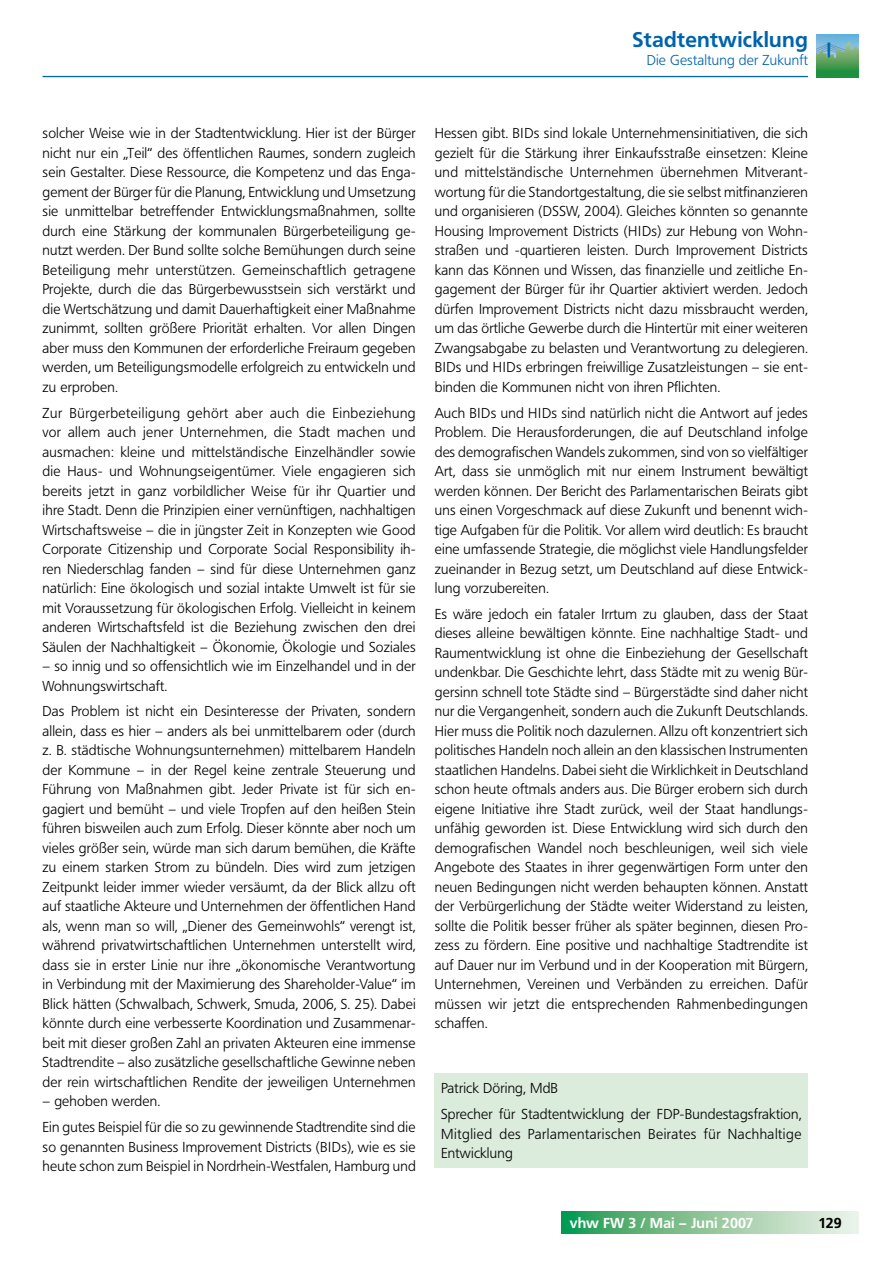
<style>
.page{position:relative;width:893px;height:1263px;background:#fff}
.page>*{position:absolute;margin:0;border:0;box-sizing:border-box;transform-origin:0 0}
.t1{font:700 21px "Frutiger BQ";letter-spacing:.015em;color:#0063ae}
.t2{font:300 14.25px/19.5px "Frutiger BQ";letter-spacing:.015em;color:#000;text-align:justify}
.t3{font:300 14.25px/19.5px "Frutiger BQ";letter-spacing:.04em;color:#000}
.t4{font:300 14.25px "Frutiger BQ";letter-spacing:.015em;color:#0063ae}
.t5{font:700 14.25px "Frutiger BQ";letter-spacing:.015em;color:#fff}
.t6{font:700 14.25px "Frutiger BQ";color:#000}
</style>
<div class="page">
<svg style="left:561px;top:1212px;width:298px;height:21px;background:#8ac69c"></svg>
<hr style="left:43px;top:76px;width:765px;height:1px;background:#0063ae">
<img style="left:816px;top:34px;width:43px;height:44px">
<div style="left:435px;top:1073px;width:373px;height:95px;background:#dbebdc"></div>
<h1 class="t1" style="left:633px;top:27px;width:177px">Stadtentwicklung</h1>
<p class="t4" style="left:647px;top:52px;width:163px">Die Gestaltung der Zukunft</p>
<p class="t2" style="left:43px;top:124px;width:375px">solcher Weise wie in der Stadtentwicklung. Hier ist der Bürger nicht nur ein „Teil“ des öffentlichen Raumes, sondern zugleich sein Gestalter. Diese Ressource, die Kompetenz und das Enga&shy;gement der Bürger für die Planung, Entwicklung und Umsetzung sie unmittelbar betreffender Entwicklungsmaßnahmen, sollte durch eine Stärkung der kommunalen Bürgerbeteiligung ge&shy;nutzt werden. Der Bund sollte solche Bemühungen durch seine Beteiligung mehr unterstützen. Gemeinschaftlich getragene Projekte, durch die das Bürgerbewusstsein sich verstärkt und die Wertschätzung und damit Dauerhaftigkeit einer Maßnahme zunimmt, sollten größere Priorität erhalten. Vor allen Dingen aber muss den Kommunen der erforderliche Freiraum gegeben werden, um Beteiligungsmodelle erfolgreich zu entwickeln und zu erproben.</p>
<p class="t2" style="left:43px;top:403px;width:375px">Zur Bürgerbeteiligung gehört aber auch die Einbeziehung vor allem auch jener Unternehmen, die Stadt machen und ausmachen: kleine und mittelständische Einzelhändler sowie die Haus- und Wohnungseigentümer. Viele engagieren sich bereits jetzt in ganz vorbildlicher Weise für ihr Quartier und ihre Stadt. Denn die Prinzipien einer vernünftigen, nachhaltigen Wirtschaftsweise – die in jüngster Zeit in Konzepten wie Good Corporate Citizenship und Corporate Social Responsibility ih&shy;ren Niederschlag fanden – sind für diese Unternehmen ganz natürlich: Eine ökologisch und sozial intakte Umwelt ist für sie mit Voraussetzung für ökologischen Erfolg. Vielleicht in keinem anderen Wirtschaftsfeld ist die Beziehung zwischen den drei Säulen der Nachhaltigkeit – Ökonomie, Ökologie und Soziales</p>
<p class="t2" style="left:43px;top:656px;width:375px">– so innig und so offensichtlich wie im Einzelhandel und in der<br>Wohnungswirtschaft.</p>
<p class="t2" style="left:43px;top:702px;width:375px">Das Problem ist nicht ein Desinteresse der Privaten, sondern allein, dass es hier – anders als bei unmittelbarem oder (durch z. B. städtische Wohnungsunternehmen) mittelbarem Handeln der Kommune – in der Regel keine zentrale Steuerung und Führung von Maßnahmen gibt. Jeder Private ist für sich en&shy;gagiert und bemüht – und viele Tropfen auf den heißen Stein führen bisweilen auch zum Erfolg. Dieser könnte aber noch um vieles größer sein, würde man sich darum bemühen, die Kräfte zu einem starken Strom zu bündeln. Dies wird zum jetzigen Zeitpunkt leider immer wieder versäumt, da der Blick allzu oft auf staatliche Akteure und Unternehmen der öffentlichen Hand als, wenn man so will, „Diener des Gemeinwohls“ verengt ist, während privatwirtschaftlichen Unternehmen unterstellt wird, dass sie in erster Linie nur ihre „ökonomische Verantwortung in Verbindung mit der Maximierung des Shareholder-Value“ im Blick hätten (Schwalbach, Schwerk, Smuda, 2006, S. 25). Dabei könnte durch eine verbesserte Koordination und Zusammenar&shy;beit mit dieser großen Zahl an privaten Akteuren eine immense Stadtrendite – also zusätzliche gesellschaftliche Gewinne neben der rein wirtschaftlichen Rendite der jeweiligen Unternehmen</p>
<p class="t2" style="left:43px;top:1089px;width:374px;line-height:26px">– gehoben werden.<br>Ein gutes Beispiel für die so zu gewinnende Stadtrendite sind die</p>
<p class="t2" style="left:43px;top:1137px;width:375px">so genannten Business Improvement Districts (BIDs), wie es sie heute schon zum Beispiel in Nordrhein-Westfalen, Hamburg und</p>
<p class="t2" style="left:435px;top:124px;width:375px">Hessen gibt. BIDs sind lokale Unternehmensinitiativen, die sich gezielt für die Stärkung ihrer Einkaufsstraße einsetzen: Kleine und mittelständische Unternehmen übernehmen Mitverant&shy;wortung für die Standortgestaltung, die sie selbst mitfinanzieren und organisieren (DSSW, 2004). Gleiches könnten so genannte Housing Improvement Districts (HIDs) zur Hebung von Wohn&shy;straßen und -quartieren leisten. Durch Improvement Districts kann das Können und Wissen, das finanzielle und zeitliche En&shy;gagement der Bürger für ihr Quartier aktiviert werden. Jedoch dürfen Improvement Districts nicht dazu missbraucht werden, um das örtliche Gewerbe durch die Hintertür mit einer weiteren Zwangsabgabe zu belasten und Verantwortung zu delegieren.<br>BIDs und HIDs erbringen freiwillige Zusatzleistungen – sie ent&shy;binden die Kommunen nicht von ihren Pflichten.</p>
<p class="t2" style="left:435px;top:403px;width:375px">Auch BIDs und HIDs sind natürlich nicht die Antwort auf jedes Problem. Die Herausforderungen, die auf Deutschland infolge des demografischen Wandels zukommen, sind von so vielfältiger Art, dass sie unmöglich mit nur einem Instrument bewältigt werden können. Der Bericht des Parlamentarischen Beirats gibt uns einen Vorgeschmack auf diese Zukunft und benennt wich&shy;tige Aufgaben für die Politik. Vor allem wird deutlich: Es braucht eine umfassende Strategie, die möglichst viele Handlungsfelder zueinander in Bezug setzt, um Deutschland auf diese Entwick&shy;lung vorzubereiten.</p>
<p class="t2" style="left:435px;top:604px;width:375px">Es wäre jedoch ein fataler Irrtum zu glauben, dass der Staat dieses alleine bewältigen könnte. Eine nachhaltige Stadt- und Raumentwicklung ist ohne die Einbeziehung der Gesellschaft undenkbar. Die Geschichte lehrt, dass Städte mit zu wenig Bür&shy;gersinn schnell tote Städte sind – Bürgerstädte sind daher nicht nur die Vergangenheit, sondern auch die Zukunft Deutschlands.<br>Hier muss die Politik noch dazulernen. Allzu oft konzentriert sich politisches Handeln noch allein an den klassischen Instrumenten staatlichen Handelns. Dabei sieht die Wirklichkeit in Deutschland schon heute oftmals anders aus. Die Bürger erobern sich durch eigene Initiative ihre Stadt zurück, weil der Staat handlungs&shy;unfähig geworden ist. Diese Entwicklung wird sich durch den demografischen Wandel noch beschleunigen, weil sich viele Angebote des Staates in ihrer gegenwärtigen Form unter den neuen Bedingungen nicht werden behaupten können. Anstatt der Verbürgerlichung der Städte weiter Widerstand zu leisten, sollte die Politik besser früher als später beginnen, diesen Pro&shy;zess zu fördern. Eine positive und nachhaltige Stadtrendite ist auf Dauer nur im Verbund und in der Kooperation mit Bürgern, Unternehmen, Vereinen und Verbänden zu erreichen. Dafür müssen wir jetzt die entsprechenden Rahmenbedingungen schaffen.</p>
<p class="t2" style="left:441px;top:1076px;width:362px;line-height:26px">Patrick Döring, MdB<br>Sprecher für Stadtentwicklung der FDP-Bundestagsfraktion,</p>
<p class="t3" style="left:441px;top:1124px;width:362px">Mitglied des Parlamentarischen Beirates für Nachhaltige<br>Entwicklung</p>
<p class="t5" style="left:570px;top:1214px;width:185px">vhw FW 3 / Mai – Juni 2007</p>
<p class="t6" style="left:818px;top:1214px;width:25px">129</p>
</div>
